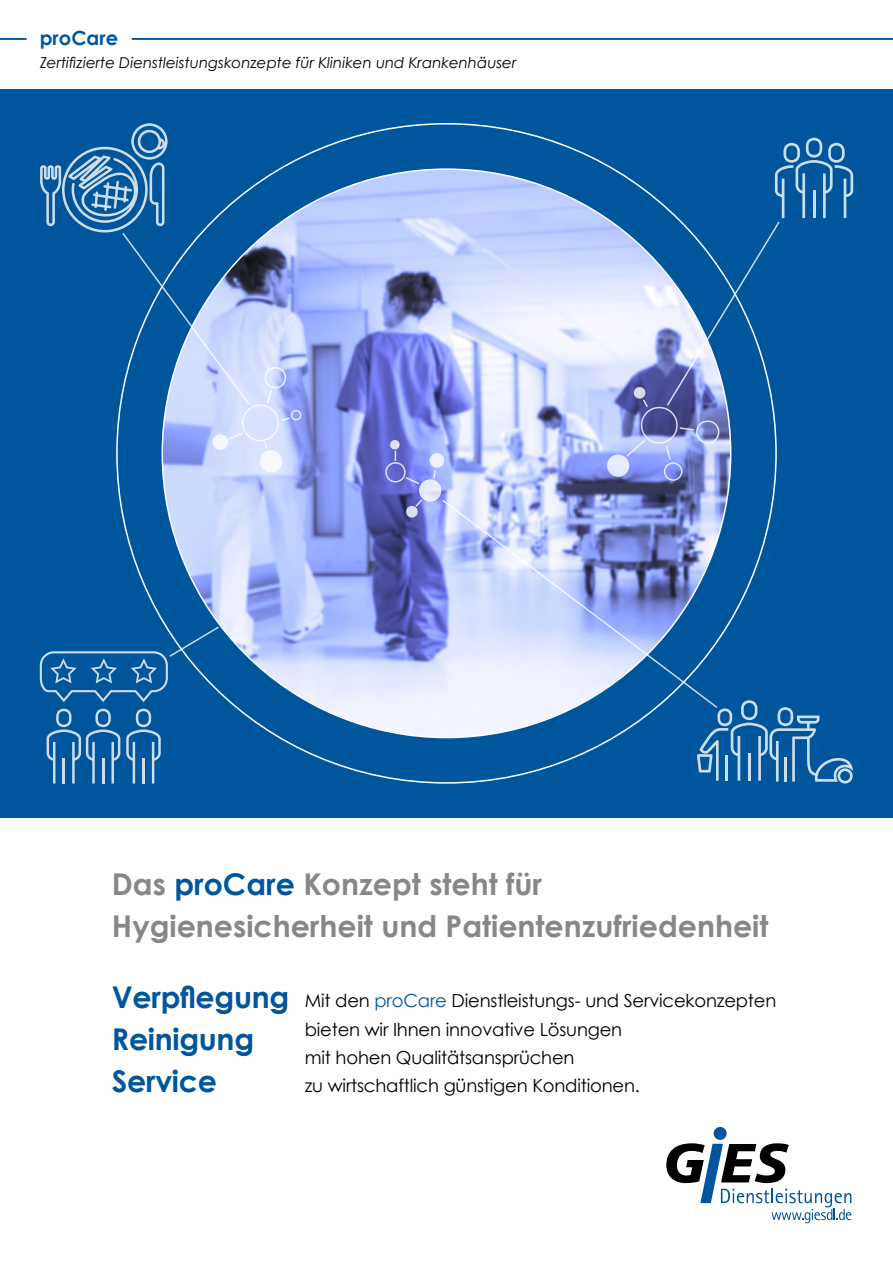
<style>
.page{position:relative;width:893px;height:1263px;background:#fff}
.page>*{position:absolute;margin:0;border:0;box-sizing:border-box;transform-origin:0 0}
.t1{font:700 30px/42px "Century Gothic";color:#878787}
.t2{font:700 30px/42px "Century Gothic";letter-spacing:-.01em;color:#00569d}
.t3{font:700 19.5px "Century Gothic";color:#00569d}
.t4{font:18px/28px "Century Gothic";letter-spacing:-.01em;color:#000}
.t5{font:italic 15px "Century Gothic";color:#000}
.s1{color:#00569d}
</style>
<div class="page">
<div style="left:0;top:89px;width:893px;height:729px;background:#00569d"></div>
<div style="left:714px;top:1127px;width:13px;height:13px;background:#00569d;border-radius:50%"></div>
<svg style="left:666px;top:1143px;width:185px;height:80px"></svg>
<hr style="left:0;top:38px;width:27px;height:2px;background:#00569d">
<hr style="left:132px;top:38px;width:761px;height:2px;background:#00569d">
<img style="left:162px;top:169px;width:569px;height:568px;border-radius:284px">
<svg style="left:697px;top:700px;width:156px;height:83px"></svg>
<svg style="left:47px;top:709px;width:73px;height:74px"></svg>
<hr style="left:102px;top:758px;width:2px;height:25px;background:#fff">
<svg style="left:126px;top:709px;width:35px;height:74px"></svg>
<hr style="left:142px;top:758px;width:3px;height:25px;background:#fff">
<svg style="left:441px;top:498px;width:278px;height:211px;background:#9db2e2"></svg>
<svg style="left:40px;top:123px;width:211px;height:284px"></svg>
<svg style="left:40px;top:625px;width:181px;height:77px"></svg>
<svg style="left:227px;top:431px;width:17px;height:10px"></svg>
<svg style="left:263px;top:440px;width:5px;height:10px"></svg>
<svg style="left:432px;top:469px;width:5px;height:11px"></svg>
<div style="left:242px;top:404px;width:37px;height:37px;border:2px solid #fff;border-radius:50%"></div>
<svg style="left:263px;top:365px;width:40px;height:57px;background:#b4c2fa"></svg>
<div style="left:212px;top:434px;width:16px;height:16px;background:#f4f7fe;border-radius:50%"></div>
<div style="left:260px;top:450px;width:22px;height:22px;background:#f8f9ff;border-radius:50%"></div>
<div style="left:607px;top:454px;width:22px;height:23px;background:#e7eafe;border-radius:50%"></div>
<svg style="left:419px;top:479px;width:22px;height:23px"></svg>
<div style="left:664px;top:462px;width:18px;height:19px;border:2px solid #fff;border-radius:50%"></div>
<svg style="left:625px;top:138px;width:228px;height:324px"></svg>
<svg style="left:405px;top:498px;width:19px;height:20px"></svg>
<svg style="left:385px;top:439px;width:36px;height:47px;background:#7a81e0"></svg>
<svg style="left:429px;top:453px;width:15px;height:15px"></svg>
<p class="t3" style="left:40px;top:24px;width:80px">proCare</p>
<p class="t5" style="left:40px;top:52px;width:478px">Zertifizierte Dienstleistungskonzepte für Kliniken und Krankenhäuser</p>
<h1 class="t1" style="left:112px;top:861px;width:658px">Das <span class="s1">proCare</span> Konzept steht für<br>Hygienesicherheit und Patientenzufriedenheit</h1>
<h1 class="t2" style="left:112px;top:974px;width:179px">Verpflegung<br>Reinigung<br>Service</h1>
<p class="t4" style="left:305px;top:987px;width:473px">Mit den <span class="s1">proCare</span> Dienstleistungs- und Servicekonzepten bieten wir Ihnen innovative Lösungen<br>mit hohen Qualitätsansprüchen<br>zu wirtschaftlich günstigen Konditionen.</p>
</div>
